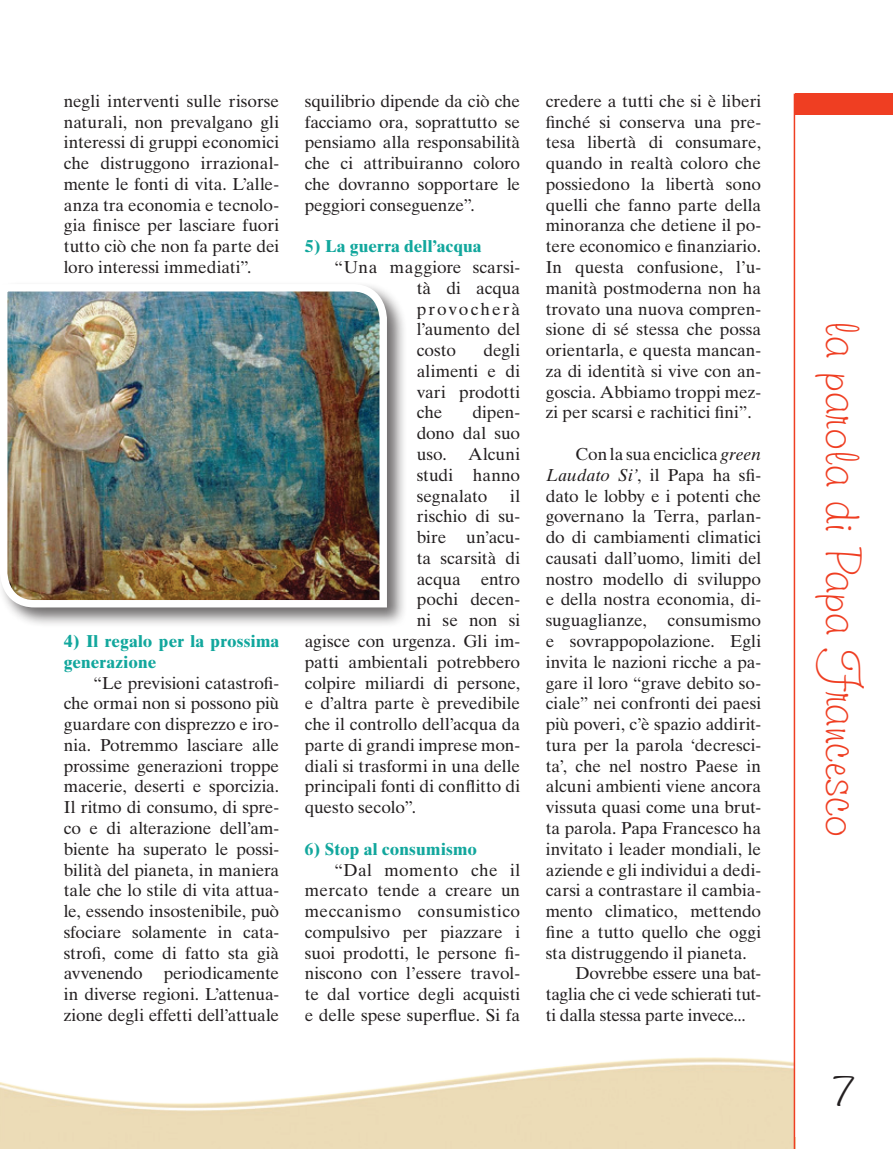
<style>
.page{position:relative;width:893px;height:1149px;background:#fff}
.page>*{position:absolute;margin:0;border:0;box-sizing:border-box;transform-origin:0 0}
.t1{font:48px "Freehand 591 BT Regular A";color:#ef3e22}
.t2{font:48px "Freehand 591 BT Regular A";color:#231f20}
.t3{font:17.25px/20.7px "Times Ten";color:#231f20;text-align:justify}
.t4{font:700 17.25px/20.7px "Times Ten";letter-spacing:.01em;color:#12a79d}
.t5{font:17.25px/20.7px "Times Ten";letter-spacing:.02em;color:#231f20;text-align:right}
.s1{font-style:italic}
</style>
<div class="page">
<div style="left:795px;top:94px;width:98px;height:21px;background:#ef3e22"></div>
<hr style="left:794px;top:94px;width:1px;height:1054px;background:#ef3e22">
<div style="left:0;top:280px;width:407px;height:347px;background:#231f20;opacity:.65"></div>
<img style="left:0;top:280px;width:391px;height:331px">
<p class="t3" style="left:64px;top:90px;width:217px">negli interventi sulle risorse naturali, non prevalgano gli interessi di gruppi economici che distruggono irrazional&shy;mente le fonti di vita. L’alle&shy;anza tra economia e tecnolo&shy;gia finisce per lasciare fuori tutto ciò che non fa parte dei loro interessi immediati”.</p>
<p class="t4" style="left:64px;top:630px;width:217px">4) Il regalo per la prossima generazione</p>
<p class="t3" style="left:64px;top:672px;width:217px;text-indent:30px">“Le previsioni catastrofi&shy;che ormai non si possono più guardare con disprezzo e iro&shy;nia. Potremmo lasciare alle prossime generazioni troppe macerie, deserti e sporcizia.<br>Il ritmo di consumo, di spre&shy;co e di alterazione dell’am&shy;biente ha superato le possi&shy;bilità del pianeta, in maniera tale che lo stile di vita attua&shy;le, essendo insostenibile, può sfociare solamente in cata&shy;strofi, come di fatto sta già avvenendo periodicamente in diverse regioni. L’attenua&shy;zione degli effetti dell’attuale</p>
<p class="t3" style="left:305px;top:90px;width:217px">squilibrio dipende da ciò che facciamo ora, soprattutto se pensiamo alla responsabilità che ci attribuiranno coloro che dovranno sopportare le peggiori conseguenze”.</p>
<p class="t4" style="left:305px;top:235px;width:178px">5) La guerra dell’acqua</p>
<p class="t3" style="left:417px;top:256px;width:105px;text-indent:-82px">“Una maggiore scarsi&shy;tà di acqua provocherà l’aumento del costo</p>
<p class="t3" style="left:417px;top:339px;width:105px;text-indent:67px">degli alimenti e di vari prodotti che</p>
<p class="t3" style="left:417px;top:402px;width:105px;text-indent:56px">dipen&shy;dono dal suo uso.</p>
<p class="t3" style="left:417px;top:443px;width:105px;text-indent:52px">Alcuni studi hanno segnalato</p>
<p class="t3" style="left:510px;top:485px;width:11px">il</p>
<p class="t3" style="left:417px;top:506px;width:105px">rischio di su-</p>
<p class="t3" style="left:417px;top:526px;width:105px">bire un’acu-</p>
<p class="t3" style="left:417px;top:547px;width:105px">ta scarsità di</p>
<p class="t3" style="left:417px;top:568px;width:105px">acqua entro</p>
<p class="t3" style="left:417px;top:589px;width:105px">pochi decen-</p>
<p class="t3" style="left:417px;top:609px;width:105px">ni se non si</p>
<p class="t3" style="left:305px;top:630px;width:217px">agisce con urgenza. Gli im-</p>
<p class="t3" style="left:305px;top:651px;width:217px">patti ambientali potrebbero</p>
<p class="t3" style="left:305px;top:672px;width:217px">colpire miliardi di persone,</p>
<p class="t3" style="left:305px;top:692px;width:217px">e d’altra parte è prevedibile</p>
<p class="t3" style="left:305px;top:713px;width:217px">che il controllo dell’acqua da</p>
<p class="t3" style="left:305px;top:734px;width:217px">parte di grandi imprese mon-</p>
<p class="t3" style="left:305px;top:755px;width:217px">diali si trasformi in una delle</p>
<p class="t3" style="left:305px;top:775px;width:217px">principali fonti di conflitto di</p>
<p class="t3" style="left:305px;top:796px;width:113px">questo secolo”.</p>
<p class="t4" style="left:305px;top:838px;width:174px">6) Stop al consumismo</p>
<p class="t5" style="left:305px;top:858px;width:217px">“Dal momento che il mercato tende a creare un</p>
<p class="t3" style="left:305px;top:900px;width:217px">meccanismo consumistico compulsivo per piazzare i suoi prodotti, le persone fi&shy;niscono con l’essere travol&shy;te dal vortice degli acquisti e delle spese superflue. Si fa</p>
<p class="t3" style="left:546px;top:90px;width:217px">credere a tutti che si è liberi finché si conserva una pre&shy;tesa libertà di consumare, quando in realtà coloro che possiedono la libertà sono quelli che fanno parte della minoranza che detiene il po&shy;tere economico e finanziario.<br>In questa confusione, l’u&shy;manità postmoderna non ha trovato una nuova compren&shy;sione di sé stessa che possa orientarla, e questa mancan&shy;za di identità si vive con an&shy;goscia. Abbiamo troppi mez&shy;zi per scarsi e rachitici fini”.</p>
<p class="t3" style="left:575px;top:443px;width:187px">Con la sua enciclica <span class="s1">green</span></p>
<p class="t3" style="left:546px;top:464px;width:217px"><span class="s1">Laudato Si’</span>, il Papa ha sfi&shy;dato le lobby e i potenti che governano la Terra, parlan&shy;do di cambiamenti climatici causati dall’uomo, limiti del nostro modello di sviluppo e della nostra economia, di&shy;suguaglianze, consumismo e sovrappopolazione. Egli invita le nazioni ricche a pa&shy;gare il loro “grave debito so&shy;ciale” nei confronti dei paesi più poveri, c’è spazio addirit&shy;tura per la parola ‘decresci&shy;ta’, che nel nostro Paese in alcuni ambienti viene ancora vissuta quasi come una brut&shy;ta parola. Papa Francesco ha invitato i leader mondiali, le aziende e gli individui a dedi&shy;carsi a contrastare il cambia&shy;mento climatico, mettendo fine a tutto quello che oggi sta distruggendo il pianeta.</p>
<p class="t3" style="left:546px;top:962px;width:217px;text-indent:30px">Dovrebbe essere una bat&shy;taglia che ci vede schierati tut&shy;ti dalla stessa parte invece...</p>
<p class="t1" style="left:872px;top:321px;width:517px;rotate:90deg">la parola di Papa Francesco</p>
<p class="t2" style="left:834px;top:1059px;width:22px">7</p>
</div>
